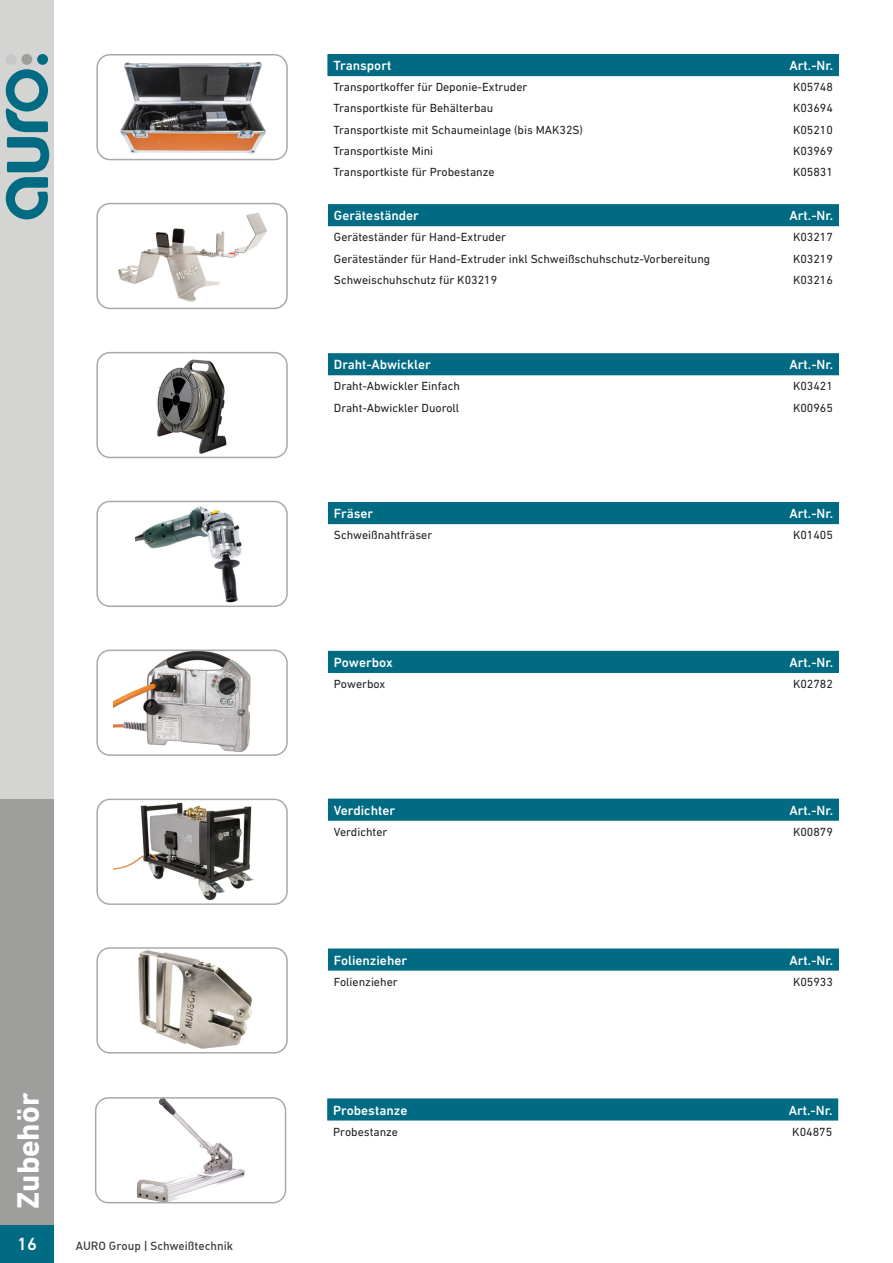
<style>
.page{position:relative;width:893px;height:1263px;background:#fff}
.page>*{position:absolute;margin:0;border:0;box-sizing:border-box;transform-origin:0 0}
.t1{font:700 31.5px "DIN Next LT Pro";color:#fff}
.t2{font:500 18px "DIN Next LT Pro";color:#fff}
.t3{font:500 13.5px "DIN Next LT Pro";color:#fff}
.t4{font:12px "DIN Next LT Pro";color:#231f20}
.t5{font:11.7px "DIN Medium Alternate";color:#3e3e3f}
</style>
<div class="page">
<div style="left:0;top:0;width:54px;height:1263px;background:#d4d4d3"></div>
<div style="left:0;top:1225px;width:54px;height:38px;background:#006b82"></div>
<div style="left:0;top:799px;width:54px;height:426px;background:#9e9e9c"></div>
<div style="left:37px;top:54px;width:11px;height:11px;background:#006b82;border-radius:50%"></div>
<div style="left:6px;top:54px;width:11px;height:11px;background:#c7c7c7;border-radius:50%"></div>
<div style="left:21px;top:54px;width:11px;height:11px;background:#9e9e9c;border-radius:50%"></div>
<svg style="left:5px;top:69px;width:44px;height:151px"></svg>
<img style="left:138px;top:950px;width:115px;height:99px">
<div style="left:96px;top:947px;width:192px;height:106px;border:2px solid #a8a9ad;border-radius:13px"></div>
<img style="left:157px;top:359px;width:70px;height:95px">
<div style="left:96px;top:352px;width:192px;height:106px;border:2px solid #a8a9ad;border-radius:13px"></div>
<img style="left:118px;top:213px;width:149px;height:89px">
<div style="left:96px;top:203px;width:192px;height:106px;border:2px solid #a8a9ad;border-radius:13px"></div>
<img style="left:120px;top:61px;width:146px;height:93px">
<div style="left:96px;top:54px;width:192px;height:106px;border:2px solid #a8a9ad;border-radius:13px"></div>
<img style="left:113px;top:652px;width:138px;height:100px">
<div style="left:96px;top:649px;width:192px;height:107px;border:2px solid #a8a9ad;border-radius:13px"></div>
<img style="left:136px;top:506px;width:106px;height:97px">
<div style="left:96px;top:501px;width:192px;height:106px;border:2px solid #a8a9ad;border-radius:13px"></div>
<div style="left:328px;top:502px;width:511px;height:22px;background:#006b82"></div>
<div style="left:328px;top:651px;width:511px;height:22px;background:#006b82"></div>
<svg style="left:328px;top:948px;width:511px;height:23px;background:#097086"></svg>
<div style="left:328px;top:353px;width:511px;height:22px;background:#006b82"></div>
<div style="left:327px;top:54px;width:512px;height:22px;background:#006b82"></div>
<div style="left:328px;top:204px;width:511px;height:22px;background:#006b82"></div>
<div style="left:328px;top:799px;width:511px;height:22px;background:#006b82"></div>
<img style="left:113px;top:802px;width:141px;height:99px">
<div style="left:96px;top:799px;width:192px;height:106px;border:2px solid #a8a9ad;border-radius:13px"></div>
<img style="left:158px;top:1100px;width:71px;height:85px">
<div style="left:95px;top:1097px;width:191px;height:106px;border:2px solid #a8a9ad;border-radius:13px"></div>
<div style="left:327px;top:1098px;width:511px;height:22px;background:#006b82"></div>
<h1 class="t1" style="left:10px;top:1209px;width:117px;rotate:-90deg">Zubehör</h1>
<h2 class="t2" style="left:17px;top:1233px;width:21px">16</h2>
<p class="t5" style="left:76px;top:1238px;width:159px">AURO Group | Schweißtechnik</p>
<p class="t3" style="left:333px;top:58px;width:59px">Transport</p>
<p class="t3" style="left:789px;top:58px;width:45px">Art.-Nr.</p>
<p class="t4" style="left:333px;top:80px;width:195px">Transportkoffer für Deponie-Extruder</p>
<p class="t4" style="left:793px;top:80px;width:41px">K05748</p>
<p class="t4" style="left:333px;top:101px;width:161px">Transportkiste für Behälterbau</p>
<p class="t4" style="left:793px;top:101px;width:41px">K03694</p>
<p class="t4" style="left:333px;top:123px;width:251px">Transportkiste mit Schaumeinlage (bis MAK32S)</p>
<p class="t4" style="left:793px;top:123px;width:41px">K05210</p>
<p class="t4" style="left:333px;top:144px;width:101px">Transportkiste Mini</p>
<p class="t4" style="left:793px;top:144px;width:41px">K03969</p>
<p class="t4" style="left:333px;top:165px;width:163px">Transportkiste für Probestanze</p>
<p class="t4" style="left:793px;top:165px;width:41px">K05831</p>
<p class="t3" style="left:334px;top:208px;width:87px">Geräteständer</p>
<p class="t3" style="left:789px;top:208px;width:45px">Art.-Nr.</p>
<p class="t4" style="left:334px;top:230px;width:174px">Geräteständer für Hand-Extruder</p>
<p class="t4" style="left:793px;top:230px;width:41px">K03217</p>
<p class="t4" style="left:334px;top:251px;width:378px">Geräteständer für Hand-Extruder inkl Schweißschuhschutz-Vorbereitung</p>
<p class="t4" style="left:793px;top:251px;width:41px">K03219</p>
<p class="t4" style="left:334px;top:273px;width:165px">Schweischuhschutz für K03219</p>
<p class="t4" style="left:793px;top:273px;width:41px">K03216</p>
<p class="t3" style="left:334px;top:357px;width:98px">Draht-Abwickler</p>
<p class="t3" style="left:789px;top:357px;width:45px">Art.-Nr.</p>
<p class="t4" style="left:334px;top:379px;width:128px">Draht-Abwickler Einfach</p>
<p class="t4" style="left:793px;top:379px;width:41px">K03421</p>
<p class="t4" style="left:334px;top:401px;width:127px">Draht-Abwickler Duoroll</p>
<p class="t4" style="left:793px;top:401px;width:41px">K00965</p>
<p class="t3" style="left:334px;top:506px;width:41px">Fräser</p>
<p class="t3" style="left:789px;top:506px;width:45px">Art.-Nr.</p>
<p class="t4" style="left:334px;top:528px;width:100px">Schweißnahtfräser</p>
<p class="t4" style="left:793px;top:528px;width:41px">K01405</p>
<p class="t3" style="left:334px;top:654px;width:61px">Powerbox</p>
<p class="t3" style="left:789px;top:654px;width:45px">Art.-Nr.</p>
<p class="t4" style="left:334px;top:677px;width:53px">Powerbox</p>
<p class="t4" style="left:793px;top:677px;width:41px">K02782</p>
<p class="t3" style="left:334px;top:802px;width:63px">Verdichter</p>
<p class="t3" style="left:789px;top:802px;width:45px">Art.-Nr.</p>
<p class="t4" style="left:334px;top:825px;width:55px">Verdichter</p>
<p class="t4" style="left:793px;top:825px;width:41px">K00879</p>
<p class="t3" style="left:334px;top:952px;width:75px">Folienzieher</p>
<p class="t3" style="left:789px;top:952px;width:45px">Art.-Nr.</p>
<p class="t4" style="left:334px;top:975px;width:65px">Folienzieher</p>
<p class="t4" style="left:793px;top:975px;width:41px">K05933</p>
<p class="t3" style="left:333px;top:1102px;width:76px">Probestanze</p>
<p class="t3" style="left:789px;top:1102px;width:45px">Art.-Nr.</p>
<p class="t4" style="left:333px;top:1124px;width:66px">Probestanze</p>
<p class="t4" style="left:792px;top:1124px;width:41px">K04875</p>
</div>
